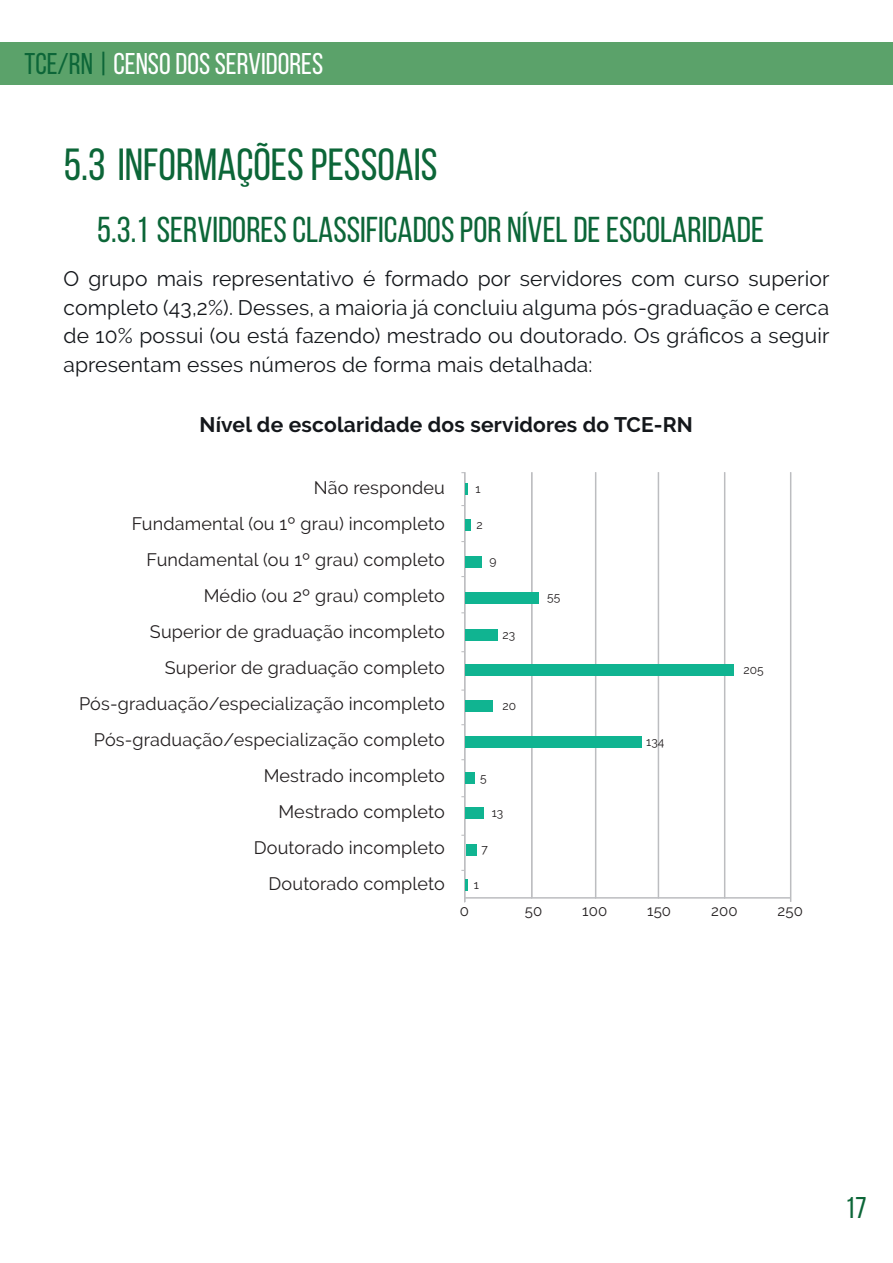
<style>
.page{position:relative;width:893px;height:1263px;background:#fff}
.page>*{position:absolute;margin:0;border:0;box-sizing:border-box;transform-origin:0 0}
.t1{font:45px "Bebas Neue";color:#0c6638}
.t2{font:36px "Bebas Neue";color:#0c6638}
.t3{font:30px "Bebas Neue";color:#fff}
.t4{font:30px "Bebas Neue";color:#0c6638}
.t5{font:21px/28.5px "Raleway";letter-spacing:.01em;color:#14171b;text-align:justify}
.t6{font:700 21px "Raleway";letter-spacing:.01em;color:#14171b}
.t7{font:18px/36px "Raleway";letter-spacing:.01em;color:#231f20;text-align:right}
.t8{font:15px "Raleway";letter-spacing:.01em;color:#231f20}
.t9{font:12px "Raleway";letter-spacing:.01em;color:#231f20}
.s1{color:#0c6638}
</style>
<div class="page">
<div style="left:0;top:43px;width:893px;height:42px;background:#5ba26a"></div>
<hr style="left:464px;top:472px;width:2px;height:430px;background:#bcbdc0">
<hr style="left:531px;top:472px;width:2px;height:426px;background:#bcbdc0">
<hr style="left:595px;top:472px;width:1px;height:426px;background:#bcbdc0">
<hr style="left:658px;top:472px;width:1px;height:426px;background:#bcbdc0">
<hr style="left:724px;top:472px;width:1px;height:426px;background:#bcbdc0">
<hr style="left:790px;top:472px;width:1px;height:430px;background:#bcbdc0">
<hr style="left:465px;top:897px;width:326px;height:2px;background:#bcbdc0">
<svg style="left:466px;top:879px;width:2px;height:12px"></svg>
<div style="left:466px;top:845px;width:10px;height:11px;background:#10b491"></div>
<div style="left:466px;top:807px;width:18px;height:12px;background:#10b491"></div>
<div style="left:466px;top:772px;width:9px;height:11px;background:#10b491"></div>
<div style="left:466px;top:736px;width:176px;height:12px;background:#10b491"></div>
<div style="left:466px;top:700px;width:27px;height:11px;background:#10b491"></div>
<div style="left:466px;top:664px;width:268px;height:11px;background:#10b491"></div>
<div style="left:466px;top:629px;width:32px;height:12px;background:#10b491"></div>
<div style="left:466px;top:592px;width:73px;height:11px;background:#10b491"></div>
<div style="left:466px;top:556px;width:16px;height:11px;background:#10b491"></div>
<div style="left:466px;top:520px;width:5px;height:11px;background:#10b491"></div>
<svg style="left:466px;top:484px;width:2px;height:11px"></svg>
<h3 class="t3" style="left:25px;top:47px;width:300px"><span class="s1">TCE/RN |</span> CENSO DOS SERVIDORES</h3>
<h1 class="t1" style="left:64px;top:140px;width:375px">5.3 INFORMAÇÕES PESSOAIS</h1>
<h2 class="t2" style="left:97px;top:210px;width:668px">5.3.1 SERVIDORES CLASSIFICADOS POR NÍVEL DE ESCOLARIDADE</h2>
<p class="t5" style="left:63px;top:264px;width:768px">O grupo mais representativo é formado por servidores com curso superior completo (43,2%). Desses, a maioria já concluiu alguma pós-graduação e cerca de 10% possui (ou está fazendo) mestrado ou doutorado. Os gráficos a seguir apresentam esses números de forma mais detalhada:</p>
<p class="t6" style="left:199px;top:413px;width:495px">Nível de escolaridade dos servidores do TCE-RN</p>
<p class="t7" style="left:79px;top:470px;width:367px">Não respondeu<br>Fundamental (ou 1º grau) incompleto<br>Fundamental (ou 1º grau) completo<br>Médio (ou 2º grau) completo<br>Superior de graduação incompleto<br>Superior de graduação completo<br>Pós-graduação/especialização incompleto<br>Pós-graduação/especialização completo<br>Mestrado incompleto<br>Mestrado completo<br>Doutorado incompleto<br>Doutorado completo</p>
<p class="t9" style="left:475px;top:482px;width:7px">1</p>
<p class="t9" style="left:476px;top:518px;width:8px">2</p>
<p class="t9" style="left:489px;top:553px;width:9px">9</p>
<p class="t9" style="left:502px;top:628px;width:14px">23</p>
<p class="t9" style="left:502px;top:698px;width:15px">20</p>
<p class="t9" style="left:480px;top:770px;width:8px">5</p>
<p class="t9" style="left:492px;top:806px;width:13px">13</p>
<p class="t9" style="left:481px;top:842px;width:8px">7</p>
<p class="t9" style="left:474px;top:878px;width:7px">1</p>
<p class="t9" style="left:547px;top:590px;width:15px">55</p>
<p class="t9" style="left:646px;top:735px;width:20px">134</p>
<p class="t9" style="left:743px;top:662px;width:22px">205</p>
<p class="t8" style="left:460px;top:902px;width:11px">0</p>
<p class="t8" style="left:525px;top:902px;width:19px">50</p>
<p class="t8" style="left:582px;top:902px;width:27px">100</p>
<p class="t8" style="left:647px;top:902px;width:26px">150</p>
<p class="t8" style="left:711px;top:902px;width:28px">200</p>
<p class="t8" style="left:777px;top:902px;width:27px">250</p>
<h3 class="t4" style="left:845px;top:1191px;width:23px">17</h3>
</div>
